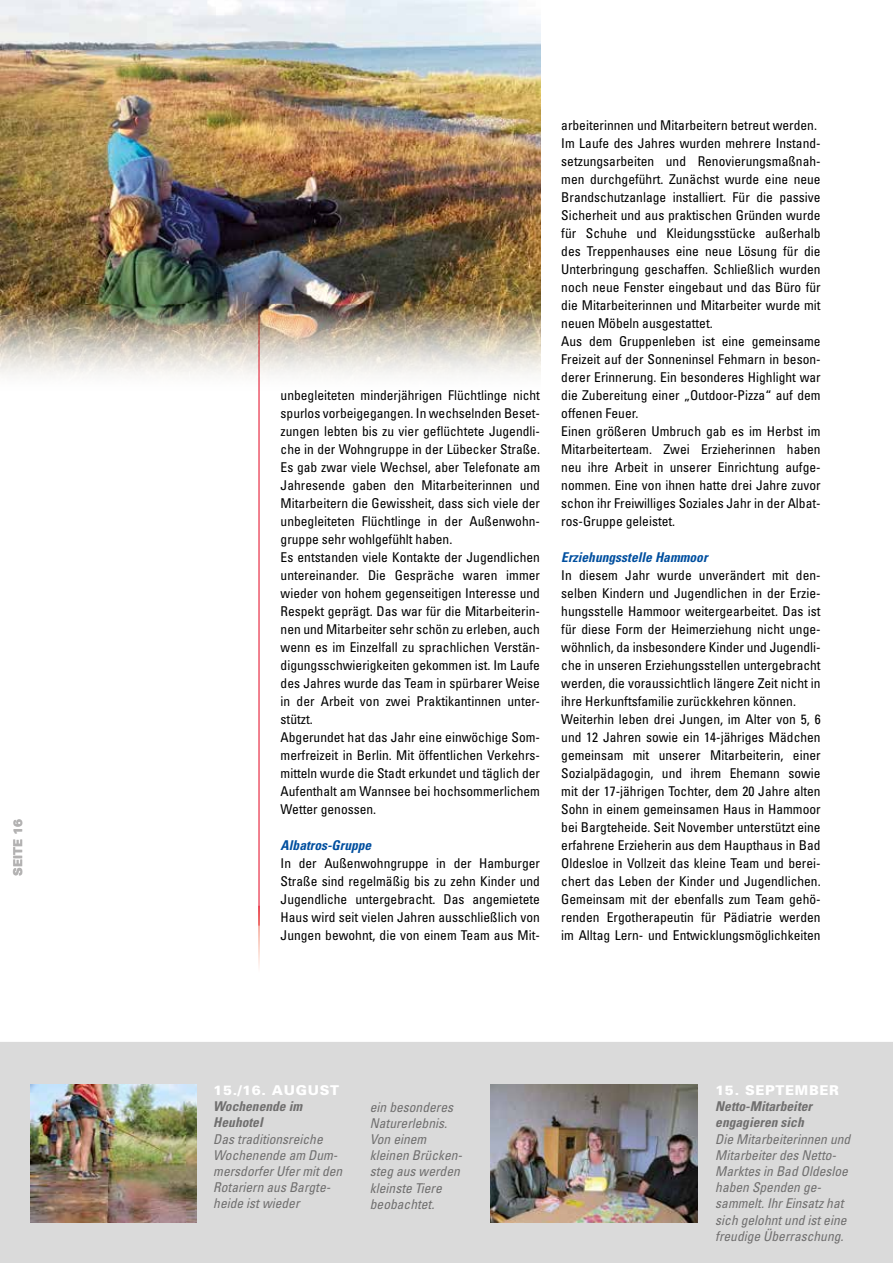
<style>
.page{position:relative;width:893px;height:1263px;background:#fff}
.page>*{position:absolute;margin:0;border:0;box-sizing:border-box;transform-origin:0 0}
.t1{font:condensed 13.5px/18px "Univers";color:#000}
.t2{font:italic condensed 13.5px/16.2px "Univers";color:#706f6f}
.t3{font:italic 700 condensed 13.5px/16.2px "Univers";color:#706f6f}
.t4{font:italic 700 condensed 13.5px "Univers";color:#004f9f}
.t5{font:900 13.5px "Univers";letter-spacing:.05em;color:#fff}
.t6{font:900 12px "Univers";color:#b3b2b2}
</style>
<div class="page">
<div style="left:0;top:1042px;width:893px;height:221px;background:#dadada"></div>
<hr style="left:259px;top:0;width:1px;height:926px;background:#e40521">
<img style="left:0;top:0;width:540px;height:394px">
<hr style="left:259px;top:906px;width:1px;height:66px;background:#fff">
<img style="left:30px;top:1084px;width:166px;height:138px">
<img style="left:490px;top:1084px;width:208px;height:138px">
<p class="t6" style="left:10px;top:876px;width:58px;rotate:-90deg">SEITE 16</p>
<p class="t1" style="left:281px;top:386px;width:261px">unbegleiteten minderjährigen Flüchtlinge nicht spurlos vorbeigegangen. In wechselnden Beset&shy;zungen lebten bis zu vier geflüchtete Jugendli&shy;che in der Wohngruppe in der Lübecker Straße.<br>Es gab zwar viele Wechsel, aber Telefonate am Jahresende gaben den Mitarbeiterinnen und Mitarbeitern die Gewissheit, dass sich viele der unbegleiteten Flüchtlinge in der Außenwohn&shy;gruppe sehr wohlgefühlt haben.<br>Es entstanden viele Kontakte der Jugendlichen untereinander. Die Gespräche waren immer wieder von hohem gegenseitigen Interesse und Respekt geprägt. Das war für die Mitarbeiterin&shy;nen und Mitarbeiter sehr schön zu erleben, auch wenn es im Einzelfall zu sprachlichen Verstän&shy;digungsschwierigkeiten gekommen ist. Im Laufe des Jahres wurde das Team in spürbarer Weise in der Arbeit von zwei Praktikantinnen unter&shy;stützt.<br>Abgerundet hat das Jahr eine einwöchige Som&shy;merfreizeit in Berlin. Mit öffentlichen Verkehrs&shy;mitteln wurde die Stadt erkundet und täglich der Aufenthalt am Wannsee bei hochsommerlichem Wetter genossen.</p>
<p class="t4" style="left:281px;top:837px;width:92px">Albatros-Gruppe</p>
<p class="t1" style="left:281px;top:854px;width:261px;text-align:justify">In der Außenwohngruppe in der Hamburger Straße sind regelmäßig bis zu zehn Kinder und Jugendliche untergebracht. Das angemietete Haus wird seit vielen Jahren ausschließlich von Jungen bewohnt, die von einem Team aus Mit-</p>
<p class="t1" style="left:561px;top:116px;width:261px">arbeiterinnen und Mitarbeitern betreut werden.<br>Im Laufe des Jahres wurden mehrere Instand&shy;setzungsarbeiten und Renovierungsmaßnah&shy;men durchgeführt. Zunächst wurde eine neue Brandschutzanlage installiert. Für die passive Sicherheit und aus praktischen Gründen wurde für Schuhe und Kleidungsstücke außerhalb des Treppenhauses eine neue Lösung für die Unterbringung geschaffen. Schließlich wurden noch neue Fenster eingebaut und das Büro für die Mitarbeiterinnen und Mitarbeiter wurde mit neuen Möbeln ausgestattet.<br>Aus dem Gruppenleben ist eine gemeinsame Freizeit auf der Sonneninsel Fehmarn in beson&shy;derer Erinnerung. Ein besonderes Highlight war die Zubereitung einer „Outdoor-Pizza“ auf dem offenen Feuer.<br>Einen größeren Umbruch gab es im Herbst im Mitarbeiterteam. Zwei Erzieherinnen haben neu ihre Arbeit in unserer Einrichtung aufge&shy;nommen. Eine von ihnen hatte drei Jahre zuvor schon ihr Freiwilliges Soziales Jahr in der Albat&shy;ros-Gruppe geleistet.</p>
<p class="t4" style="left:561px;top:549px;width:148px">Erziehungsstelle Hammoor</p>
<p class="t1" style="left:561px;top:566px;width:261px">In diesem Jahr wurde unverändert mit den&shy;selben Kindern und Jugendlichen in der Erzie&shy;hungsstelle Hammoor weitergearbeitet. Das ist für diese Form der Heimerziehung nicht unge&shy;wöhnlich, da insbesondere Kinder und Jugendli&shy;che in unseren Erziehungsstellen untergebracht werden, die voraussichtlich längere Zeit nicht in ihre Herkunftsfamilie zurückkehren können.<br>Weiterhin leben drei Jungen, im Alter von 5, 6 und 12 Jahren sowie ein 14-jähriges Mädchen gemeinsam mit unserer Mitarbeiterin, einer Sozialpädagogin, und ihrem Ehemann sowie mit der 17-jährigen Tochter, dem 20 Jahre alten Sohn in einem gemeinsamen Haus in Hammoor bei Bargteheide. Seit November unterstützt eine erfahrene Erzieherin aus dem Haupthaus in Bad Oldesloe in Vollzeit das kleine Team und berei&shy;chert das Leben der Kinder und Jugendlichen.<br>Gemeinsam mit der ebenfalls zum Team gehö&shy;renden Ergotherapeutin für Pädiatrie werden im Alltag Lern- und Entwicklungsmöglichkeiten</p>
<p class="t5" style="left:213px;top:1082px;width:127px">15./16. AUGUST</p>
<p class="t3" style="left:213px;top:1098px;width:90px">Wochenende im<br>Heuhotel</p>
<p class="t2" style="left:213px;top:1130px;width:130px">Das traditionsreiche<br>Wochenende am Dum&shy;mersdorfer Ufer mit den<br>Rotariern aus Bargte&shy;heide ist wieder</p>
<p class="t2" style="left:370px;top:1098px;width:94px">ein besonderes<br>Naturerlebnis.<br>Von einem kleinen Brücken&shy;steg aus werden kleinste Tiere beobachtet.</p>
<p class="t5" style="left:715px;top:1082px;width:125px">15. SEPTEMBER</p>
<p class="t3" style="left:715px;top:1098px;width:98px">Netto-Mitarbeiter engagieren sich</p>
<p class="t2" style="left:715px;top:1130px;width:136px">Die Mitarbeiterinnen und<br>Mitarbeiter des Netto-<br>Marktes in Bad Oldesloe haben Spenden ge&shy;sammelt. Ihr Einsatz hat sich gelohnt und ist eine freudige Überraschung.</p>
</div>
